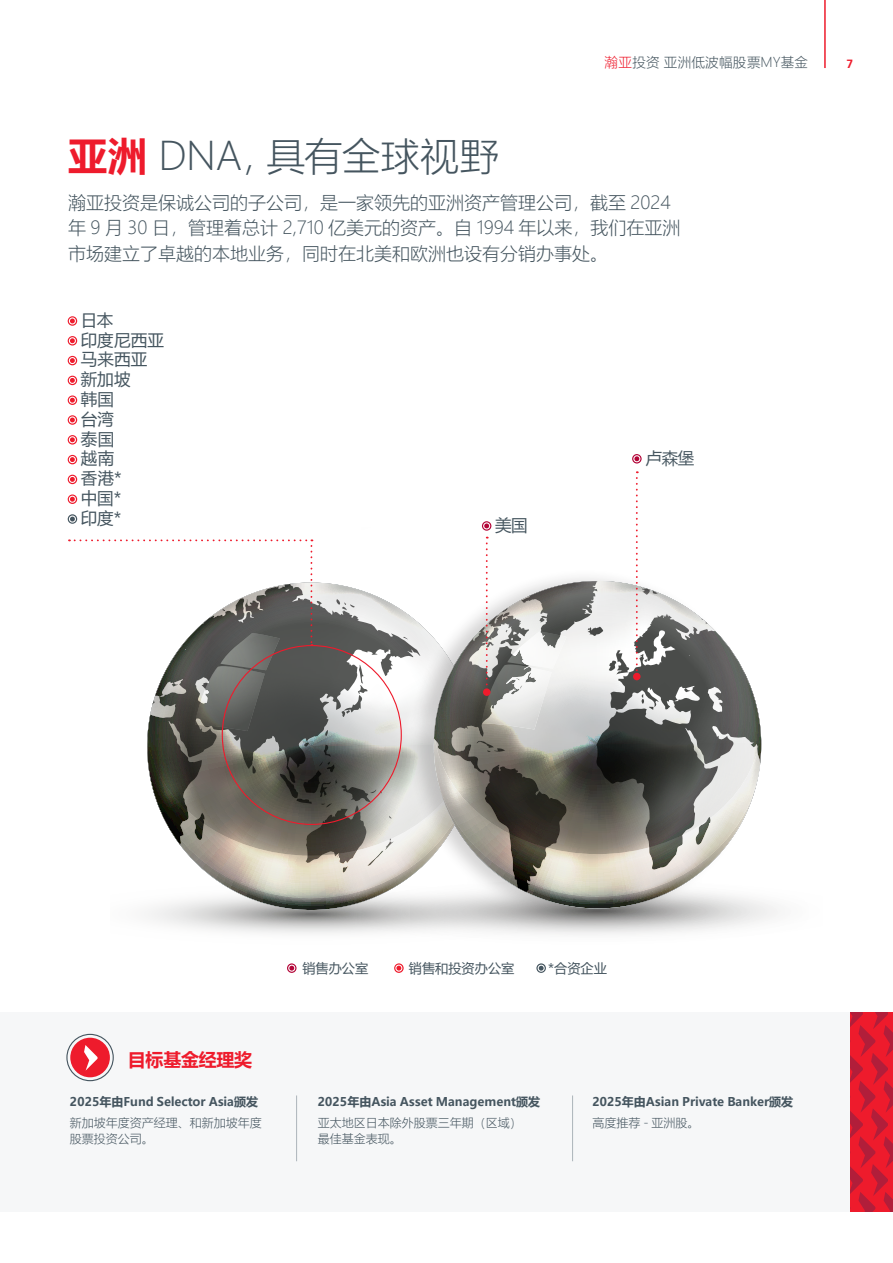
<style>
.page{position:relative;width:893px;height:1263px;background:#fff}
.page>*{position:absolute;margin:0;border:0;box-sizing:border-box;transform-origin:0 0}
.t1{font:300 39px "Microsoft Ya Hei";letter-spacing:-.01em;color:#45555f}
.t2{font:300 18px/25.5px "Microsoft Ya Hei";color:#45555f}
.t3{font:700 18px "Microsoft Ya Hei";letter-spacing:-.015em;color:#ee1b2c}
.t4{font:16.5px/19.8px "Microsoft Ya Hei";letter-spacing:.005em;color:#45555f}
.t5{font:300 13.5px "Microsoft Ya Hei";letter-spacing:.02em;color:#45555f}
.t6{font:13.2px "Microsoft Ya Hei";color:#45555f}
.t7{font:700 12px "Microsoft Ya Hei";color:#45555f}
.t8{font:300 12px/16.5px "Microsoft Ya Hei";color:#45555f}
.t9{font:700 12px "Frutiger LT Std";color:#ee1b2c}
.s1{color:#ee1b2c}
.s2{font-weight:700;color:#ee1b2c}
</style>
<div class="page">
<hr style="left:824px;top:0;width:2px;height:68px;background:#ee1b2c">
<svg style="left:147px;top:583px;width:328px;height:327px;background:#736f67"></svg>
<div style="left:357px;top:528px;width:463px;height:419px;background:#231f20;opacity:.2"></div>
<svg style="left:147px;top:879px;width:673px;height:65px"></svg>
<svg style="left:361px;top:528px;width:24px;height:20px"></svg>
<svg style="left:411px;top:558px;width:373px;height:23px"></svg>
<svg style="left:411px;top:581px;width:373px;height:351px"></svg>
<svg style="left:434px;top:757px;width:327px;height:139px"></svg>
<svg style="left:434px;top:581px;width:327px;height:327px;background:#84827c"></svg>
<svg style="left:287px;top:963px;width:9px;height:10px"></svg>
<svg style="left:290px;top:965px;width:5px;height:6px"></svg>
<div style="left:288px;top:964px;width:7px;height:8px;border:1px solid #fff;border-radius:50%"></div>
<svg style="left:394px;top:963px;width:10px;height:10px"></svg>
<svg style="left:397px;top:966px;width:4px;height:4px"></svg>
<div style="left:395px;top:964px;width:8px;height:8px;border:1px solid #fff;border-radius:3px"></div>
<svg style="left:536px;top:963px;width:10px;height:10px"></svg>
<svg style="left:539px;top:966px;width:4px;height:4px"></svg>
<div style="left:537px;top:964px;width:8px;height:8px;border:1px solid #fff;border-radius:3px"></div>
<svg style="left:636px;top:471px;width:2px;height:202px"></svg>
<div style="left:633px;top:673px;width:8px;height:7px;background:#ee1b2c;border-radius:50%"></div>
<svg style="left:632px;top:454px;width:10px;height:9px"></svg>
<svg style="left:634px;top:456px;width:6px;height:6px"></svg>
<div style="left:633px;top:455px;width:7px;height:7px;border:1px solid #fff;border-radius:50%"></div>
<svg style="left:69px;top:539px;width:243px;height:192px"></svg>
<svg style="left:482px;top:537px;width:115px;height:192px"></svg>
<div style="left:483px;top:688px;width:7px;height:8px;background:#ee1b2c;border-radius:50%"></div>
<svg style="left:482px;top:521px;width:9px;height:10px"></svg>
<svg style="left:484px;top:523px;width:6px;height:6px"></svg>
<div style="left:483px;top:522px;width:7px;height:7px;border:1px solid #fff;border-radius:50%"></div>
<svg style="left:68px;top:316px;width:9px;height:10px"></svg>
<div style="left:69px;top:318px;width:7px;height:6px;background:#ee1b2c;border-radius:3px"></div>
<div style="left:69px;top:317px;width:7px;height:8px;border:1px solid #fff;border-radius:3px"></div>
<svg style="left:68px;top:336px;width:9px;height:10px"></svg>
<div style="left:69px;top:337px;width:7px;height:7px;background:#ee1b2c;border-radius:3px"></div>
<div style="left:69px;top:337px;width:7px;height:8px;border:1px solid #fff;border-radius:3px"></div>
<div style="left:68px;top:356px;width:9px;height:9px;background:#ee2b3a;border-radius:50%"></div>
<div style="left:69px;top:357px;width:7px;height:7px;background:#ee1b2c;border-radius:3px"></div>
<div style="left:69px;top:357px;width:7px;height:7px;border:1px solid #fff;border-radius:3px"></div>
<svg style="left:68px;top:376px;width:9px;height:9px"></svg>
<div style="left:69px;top:377px;width:7px;height:7px;background:#ee1b2c;border-radius:3px"></div>
<div style="left:69px;top:377px;width:7px;height:7px;border:1px solid #fff;border-radius:3px"></div>
<svg style="left:68px;top:395px;width:9px;height:10px"></svg>
<div style="left:69px;top:397px;width:7px;height:6px;background:#ee1b2c;border-radius:3px"></div>
<div style="left:69px;top:396px;width:7px;height:8px;border:1px solid #fff;border-radius:3px"></div>
<svg style="left:68px;top:415px;width:9px;height:10px"></svg>
<div style="left:69px;top:417px;width:7px;height:6px;background:#ee1b2c;border-radius:3px"></div>
<div style="left:69px;top:416px;width:7px;height:8px;border:1px solid #fff;border-radius:3px"></div>
<svg style="left:68px;top:435px;width:9px;height:10px"></svg>
<div style="left:69px;top:436px;width:7px;height:7px;background:#ee1b2c;border-radius:3px"></div>
<div style="left:69px;top:436px;width:7px;height:8px;border:1px solid #fff;border-radius:3px"></div>
<svg style="left:68px;top:455px;width:9px;height:9px"></svg>
<div style="left:69px;top:456px;width:7px;height:7px;background:#ee1b2c;border-radius:3px"></div>
<div style="left:69px;top:456px;width:7px;height:7px;border:1px solid #fff;border-radius:3px"></div>
<svg style="left:68px;top:475px;width:9px;height:9px"></svg>
<div style="left:69px;top:476px;width:7px;height:7px;background:#ee1b2c;border-radius:3px"></div>
<div style="left:69px;top:476px;width:7px;height:7px;border:1px solid #fff;border-radius:3px"></div>
<svg style="left:68px;top:494px;width:9px;height:10px"></svg>
<div style="left:69px;top:496px;width:7px;height:6px;background:#ee1b2c;border-radius:3px"></div>
<div style="left:69px;top:495px;width:7px;height:8px;border:1px solid #fff;border-radius:3px"></div>
<svg style="left:68px;top:514px;width:9px;height:10px"></svg>
<div style="left:69px;top:516px;width:7px;height:6px;background:#45555f;border-radius:3px"></div>
<div style="left:69px;top:515px;width:7px;height:8px;border:1px solid #fff;border-radius:3px"></div>
<div style="left:0;top:1012px;width:893px;height:200px;background:#f6f7f8"></div>
<svg style="left:850px;top:1012px;width:43px;height:200px;background:#da1b30"></svg>
<hr style="left:296px;top:1095px;width:1px;height:66px;background:#acb4ba">
<div style="left:66px;top:1034px;width:48px;height:47px;border:1px solid #45555f;border-radius:50%"></div>
<div style="left:70px;top:1038px;width:40px;height:39px;background:#ee1b2c;border-radius:50%"></div>
<svg style="left:84px;top:1045px;width:14px;height:25px"></svg>
<hr style="left:572px;top:1095px;width:1px;height:66px;background:#acb4ba">
<p class="t5" style="left:605px;top:53px;width:205px"><span class="s1">瀚亚</span>投资 亚洲低波幅股票MY基金</p>
<p class="t9" style="left:846px;top:57px;width:8px">7</p>
<h1 class="t1" style="left:68px;top:130px;width:432px"><span class="s2">亚洲</span> DNA，具有全球视野</h1>
<p class="t2" style="left:68px;top:189px;width:614px">瀚亚投资是保诚公司的子公司，是一家领先的亚洲资产管理公司，截至 2024年 9 月 30 日，管理着总计 2,710 亿美元的资产。自 1994 年以来，我们在亚洲市场建立了卓越的本地业务，同时在北美和欧洲也设有分销办事处。</p>
<p class="t4" style="left:81px;top:309px;width:85px">日本<br>印度尼西亚马来西亚新加坡<br>韩国<br>台湾<br>泰国<br>越南<br>香港*<br>中国*<br>印度*</p>
<p class="t4" style="left:495px;top:514px;width:34px">美国</p>
<p class="t4" style="left:646px;top:447px;width:50px">卢森堡</p>
<p class="t3" style="left:128px;top:1047px;width:126px">目标基金经理奖</p>
<p class="t7" style="left:70px;top:1093px;width:190px">2025年由Fund Selector Asia颁发</p>
<p class="t8" style="left:70px;top:1114px;width:193px">新加坡年度资产经理、和新加坡年度股票投资公司。</p>
<p class="t6" style="left:302px;top:960px;width:67px">销售办公室</p>
<p class="t6" style="left:409px;top:960px;width:107px">销售和投资办公室</p>
<p class="t6" style="left:548px;top:960px;width:60px">*合资企业</p>
<p class="t7" style="left:318px;top:1093px;width:224px">2025年由Asia Asset Management颁发</p>
<p class="t8" style="left:318px;top:1114px;width:205px">亚太地区日本除外股票三年期（区域）最佳基金表现。</p>
<p class="t7" style="left:592px;top:1093px;width:202px">2025年由Asian Private Banker颁发</p>
<p class="t8" style="left:592px;top:1114px;width:109px">高度推荐 - 亚洲股。</p>
</div>
